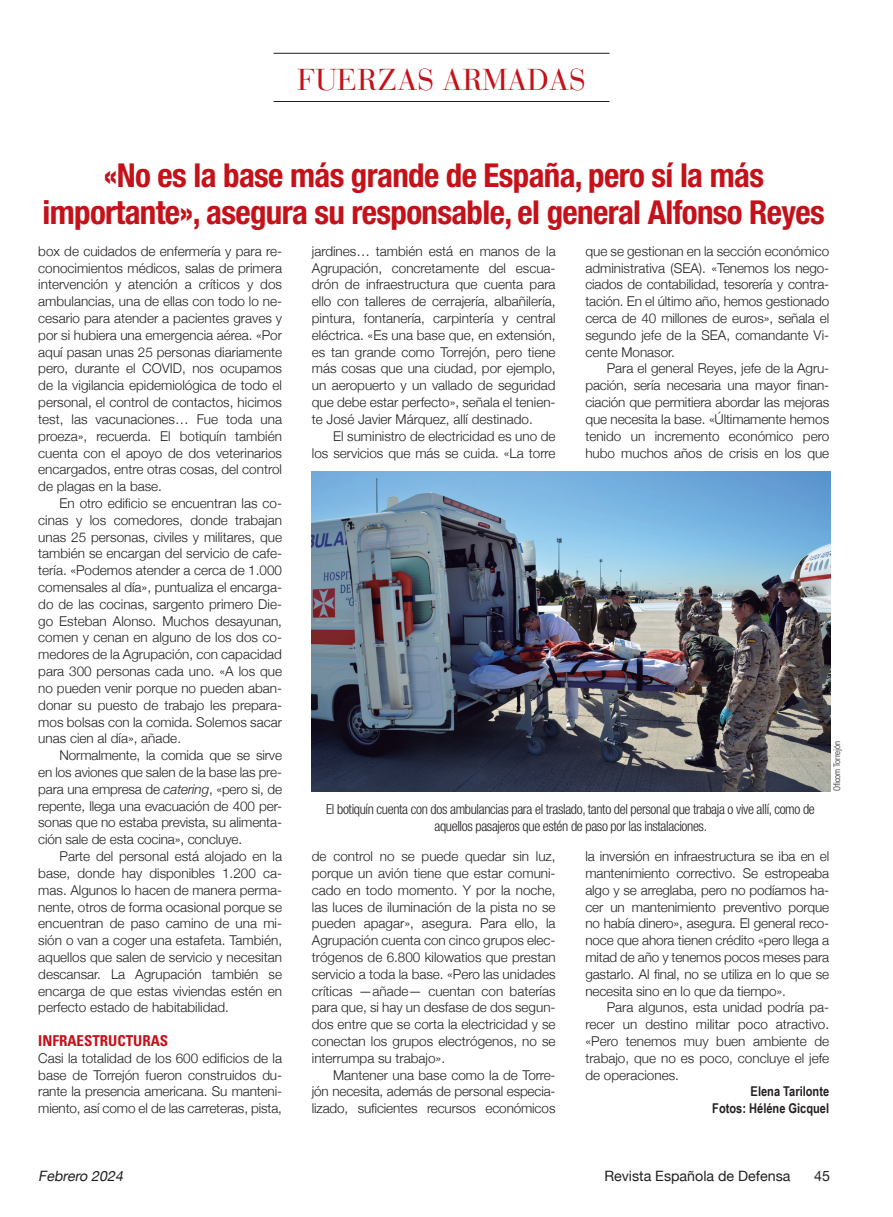
<style>
.page{position:relative;width:893px;height:1217px;background:#fff}
.page>*{position:absolute;margin:0;border:0;box-sizing:border-box;transform-origin:0 0}
.Coro-Sumario{font:700 condensed 33px/37.5px "Helvetica Neue";letter-spacing:-.02em;color:#c4121a;text-align:center}
.Título_B{font:30px "Bauer Bodoni";color:#c4121a}
.Ladillo{font:700 condensed 15px "Univers";color:#c4121a}
.t1{font:14.25px "Helvetica Neue";color:#231f20}
.t2{font:italic 14.25px "Helvetica Neue";color:#231f20}
.Título_B-2{font:300 condensed 13.95px/16.5px "Helvetica Neue";letter-spacing:-.025em;color:#231f20;text-align:center}
.Coro-Texto{font:300 13.5px/16.8px "Helvetica Neue";color:#231f20;text-align:justify}
.Firma{font:700 13.5px "Arial Narrow";color:#231f20}
.Crédito_foto{font:300 condensed 9px "Univers";letter-spacing:-.005em;color:#231f20}
.s1{font-style:italic}
</style>
<div class="page">
<img style="left:312px;top:471px;width:518px;height:320px">
<hr style="left:274px;top:53px;width:335px;height:1px;background:#231f20">
<hr style="left:274px;top:101px;width:335px;height:1px;background:#231f20">
<p class="Título_B" style="left:297px;top:61px;width:290px">FUERZAS ARMADAS</p>
<p class="Coro-Sumario" style="left:43px;top:156px;width:784px">«No es la base más grande de España, pero sí la más importante», asegura su responsable, el general Alfonso Reyes</p>
<p class="Coro-Texto" style="left:38px;top:241px;width:245px">box de cuidados de enfermería y para re&shy;conocimientos médicos, salas de primera intervención y atención a críticos y dos ambulancias, una de ellas con todo lo ne&shy;cesario para atender a pacientes graves y por si hubiera una emergencia aérea. «Por aquí pasan unas 25 personas diariamente pero, durante el COVID, nos ocupamos de la vigilancia epidemiológica de todo el personal, el control de contactos, hicimos test, las vacunaciones… Fue toda una proeza», recuerda. El botiquín también cuenta con el apoyo de dos veterinarios encargados, entre otras cosas, del control de plagas en la base.</p>
<p class="Coro-Texto" style="left:38px;top:493px;width:245px;text-indent:21px">En otro edificio se encuentran las co&shy;cinas y los comedores, donde trabajan unas 25 personas, civiles y militares, que también se encargan del servicio de cafe&shy;tería. «Podemos atender a cerca de 1.000 comensales al día», puntualiza el encarga&shy;do de las cocinas, sargento primero Die&shy;go Esteban Alonso. Muchos desayunan, comen y cenan en alguno de los dos co&shy;medores de la Agrupación, con capacidad para 300 personas cada uno. «A los que no pueden venir porque no pueden aban&shy;donar su puesto de trabajo les prepara&shy;mos bolsas con la comida. Solemos sacar unas cien al día», añade.</p>
<p class="Coro-Texto" style="left:38px;top:745px;width:245px;text-indent:21px">Normalmente, la comida que se sirve en los aviones que salen de la base las pre&shy;para una empresa de <span class="s1">catering</span>, «pero si, de repente, llega una evacuación de 400 per&shy;sonas que no estaba prevista, su alimenta&shy;ción sale de esta cocina», concluye.</p>
<p class="Coro-Texto" style="left:38px;top:846px;width:245px;text-indent:21px">Parte del personal está alojado en la base, donde hay disponibles 1.200 ca&shy;mas. Algunos lo hacen de manera perma&shy;nente, otros de forma ocasional porque se encuentran de paso camino de una mi&shy;sión o van a coger una estafeta. También, aquellos que salen de servicio y necesitan descansar. La Agrupación también se encarga de que estas viviendas estén en perfecto estado de habitabilidad.</p>
<p class="Ladillo" style="left:38px;top:1031px;width:132px">INFRAESTRUCTURAS</p>
<p class="Coro-Texto" style="left:38px;top:1048px;width:245px">Casi la totalidad de los 600 edificios de la base de Torrejón fueron construidos du&shy;rante la presencia americana. Su manteni&shy;miento, así como el de las carreteras, pista,</p>
<p class="Coro-Texto" style="left:312px;top:241px;width:245px">jardines… también está en manos de la Agrupación, concretamente del escua&shy;drón de infraestructura que cuenta para ello con talleres de cerrajería, albañilería, pintura, fontanería, carpintería y central eléctrica. «Es una base que, en extensión, es tan grande como Torrejón, pero tiene más cosas que una ciudad, por ejemplo, un aeropuerto y un vallado de seguridad que debe estar perfecto», señala el tenien&shy;te José Javier Márquez, allí destinado.</p>
<p class="Coro-Texto" style="left:312px;top:426px;width:245px;text-align:right">El suministro de electricidad es uno de<br>los servicios que más se cuida. «La torre</p>
<p class="Coro-Texto" style="left:585px;top:241px;width:245px">que se gestionan en la sección económico administrativa (SEA). «Tenemos los nego&shy;ciados de contabilidad, tesorería y contra&shy;tación. En el último año, hemos gestionado cerca de 40 millones de euros», señala el segundo jefe de la SEA, comandante Vi&shy;cente Monasor.</p>
<p class="Coro-Texto" style="left:585px;top:359px;width:245px;text-indent:21px">Para el general Reyes, jefe de la Agru&shy;pación, sería necesaria una mayor finan&shy;ciación que permitiera abordar las mejoras que necesita la base. «Últimamente hemos tenido un incremento económico pero hubo muchos años de crisis en los que</p>
<p class="Crédito_foto" style="left:832px;top:791px;width:52px;rotate:-90deg">Oficom Torrejón</p>
<p class="Título_B-2" style="left:326px;top:800px;width:490px">El botiquín cuenta con dos ambulancias para el traslado, tanto del personal que trabaja o vive allí, como de aquellos pasajeros que estén de paso por las instalaciones.</p>
<p class="Coro-Texto" style="left:312px;top:846px;width:245px">de control no se puede quedar sin luz, porque un avión tiene que estar comuni&shy;cado en todo momento. Y por la noche, las luces de iluminación de la pista no se pueden apagar», asegura. Para ello, la Agrupación cuenta con cinco grupos elec&shy;trógenos de 6.800 kilowatios que prestan servicio a toda la base. «Pero las unidades críticas —añade— cuentan con baterías para que, si hay un desfase de dos segun&shy;dos entre que se corta la electricidad y se conectan los grupos electrógenos, no se interrumpa su trabajo».</p>
<p class="Coro-Texto" style="left:312px;top:1065px;width:245px;text-indent:21px">Mantener una base como la de Torre&shy;jón necesita, además de personal especia&shy;lizado, suficientes recursos económicos</p>
<p class="Coro-Texto" style="left:585px;top:846px;width:245px">la inversión en infraestructura se iba en el mantenimiento correctivo. Se estropeaba algo y se arreglaba, pero no podíamos ha&shy;cer un mantenimiento preventivo porque no había dinero», asegura. El general reco&shy;noce que ahora tienen crédito «pero llega a mitad de año y tenemos pocos meses para gastarlo. Al final, no se utiliza en lo que se necesita sino en lo que da tiempo».</p>
<p class="Coro-Texto" style="left:585px;top:997px;width:245px;text-indent:21px">Para algunos, esta unidad podría pa&shy;recer un destino militar poco atractivo. «Pero tenemos muy buen ambiente de trabajo, que no es poco, concluye el jefe de operaciones.</p>
<p class="Firma" style="left:751px;top:1081px;width:80px">Elena Tarilonte</p>
<p class="Firma" style="left:712px;top:1097px;width:118px">Fotos: Héléne Gicquel</p>
<p class="t2" style="left:38px;top:1165px;width:90px">Febrero 2024</p>
<p class="t1" style="left:604px;top:1165px;width:188px">Revista Española de Defensa</p>
<p class="t1" style="left:814px;top:1165px;width:17px">45</p>
</div>
